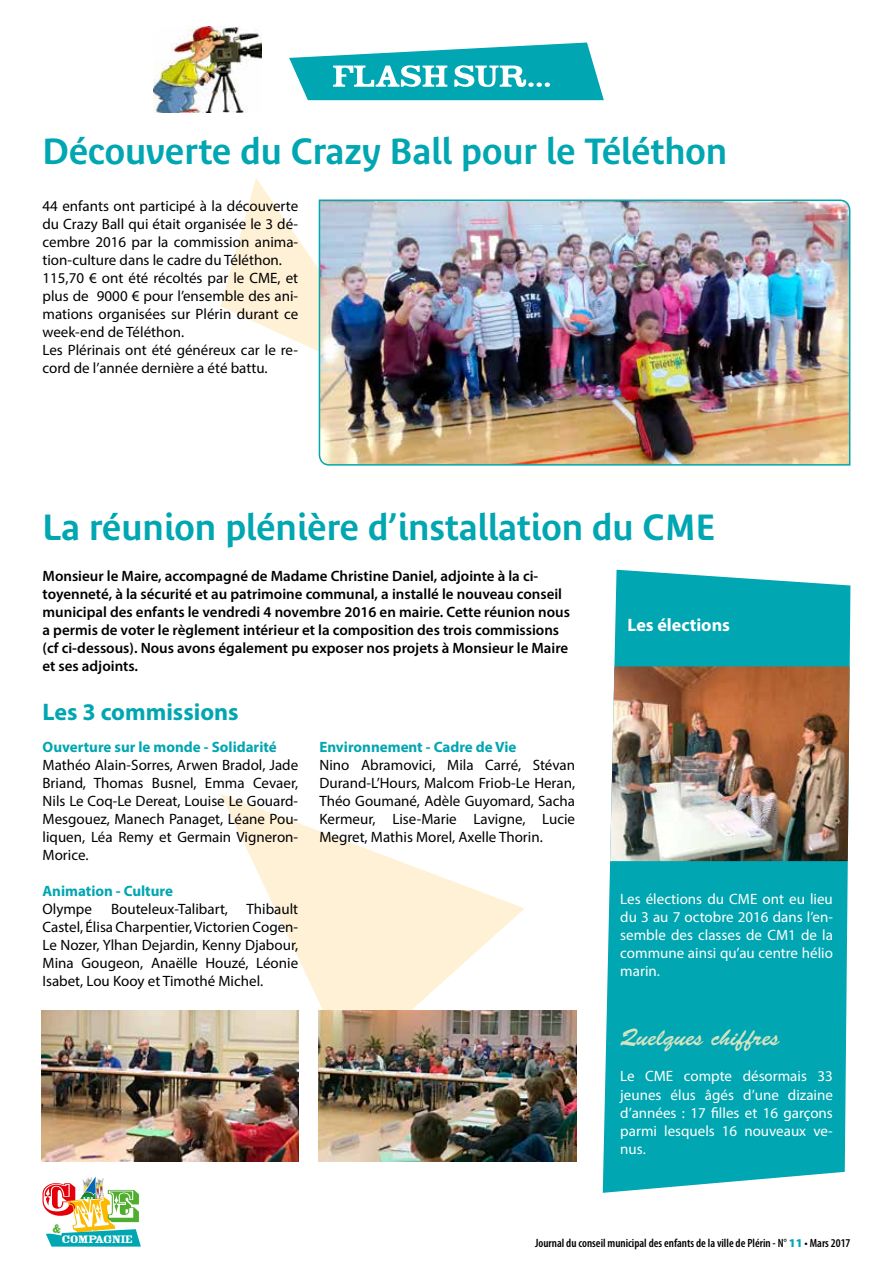
<style>
.page{position:relative;width:893px;height:1263px;background:#fff}
.page>*{position:absolute;margin:0;border:0;box-sizing:border-box;transform-origin:0 0}
.t1{font:600 36px "Bienvenue";color:#00a6b1}
.t2{font:24px "Brush Script Std";color:#d2e3c3}
.t3{font:700 24px "Myriad Pro";color:#00a6b1}
.t4{font:700 18px "Myriad Pro";color:#fff}
.t5{font:15px/18px "Myriad Pro";color:#000;text-align:justify}
.t6{font:600 15px/18px "Myriad Pro";color:#000}
.t7{font:15px/18px "Myriad Pro";color:#fff;text-align:justify}
.t8{font:700 15px "Myriad Pro";color:#00a6b1}
.t9{font:600 condensed 12px "Myriad Pro";color:#000}
.t10{font:12px "Rosewood Std Fill";letter-spacing:-.08em;color:#fff;scale:1.43 1}
.t11{font:800 2.7px "Gill Sans";color:#fff}
.s1{font-weight:900;font-stretch:normal;color:#00a6b1}
</style>
<div class="page">
<svg style="left:289px;top:43px;width:315px;height:57px"></svg>
<img style="left:153px;top:27px;width:108px;height:85px">
<svg style="left:221px;top:178px;width:97px;height:173px"></svg>
<img style="left:318px;top:199px;width:533px;height:267px">
<svg style="left:221px;top:794px;width:304px;height:272px"></svg>
<svg style="left:603px;top:570px;width:247px;height:623px;background:#19aeb8"></svg>
<img style="left:610px;top:666px;width:240px;height:195px">
<img style="left:42px;top:1010px;width:256px;height:151px">
<img style="left:319px;top:1010px;width:257px;height:151px">
<svg style="left:43px;top:1177px;width:98px;height:69px"></svg>
<h1 class="t1" style="left:43px;top:131px;width:686px">Découverte du Crazy Ball pour le Téléthon</h1>
<p class="t5" style="left:43px;top:196px;width:257px;text-align:left">44 enfants ont participé à la découverte du Crazy Ball qui était organisée le 3 dé&shy;cembre 2016 par la commission anima&shy;tion-culture dans le cadre du Téléthon.<br>115,70 € ont été récoltés par le CME, et plus de 9000 € pour l’ensemble des ani&shy;mations organisées sur Plérin durant ce week-end de Téléthon.<br>Les Plérinais ont été généreux car le re&shy;cord de l’année dernière a été battu.</p>
<h1 class="t1" style="left:43px;top:507px;width:674px">La réunion plénière d’installation du CME</h1>
<p class="t6" style="left:43px;top:566px;width:529px">Monsieur le Maire, accompagné de Madame Christine Daniel, adjointe à la ci&shy;toyenneté, à la sécurité et au patrimoine communal, a installé le nouveau conseil municipal des enfants le vendredi 4 novembre 2016 en mairie. Cette réunion nous a permis de voter le règlement intérieur et la composition des trois commissions (cf ci-dessous). Nous avons également pu exposer nos projets à Monsieur le Maire et ses adjoints.</p>
<h2 class="t3" style="left:43px;top:696px;width:198px">Les 3 commissions</h2>
<p class="t8" style="left:43px;top:737px;width:236px">Ouverture sur le monde - Solidarité</p>
<p class="t5" style="left:43px;top:755px;width:257px">Mathéo Alain-Sorres, Arwen Bradol, Jade Briand, Thomas Busnel, Emma Cevaer, Nils Le Coq-Le Dereat, Louise Le Gouard-Mesgouez, Manech Panaget, Léane Pou&shy;liquen, Léa Remy et Germain Vigneron-Morice.</p>
<p class="t8" style="left:43px;top:881px;width:132px">Animation - Culture</p>
<p class="t5" style="left:43px;top:899px;width:51px">Olympe</p>
<p class="t5" style="left:43px;top:899px;width:257px;text-indent:69px">Bouteleux-Talibart, Thibault Castel, Élisa Charpentier, Victorien Cogen-Le Nozer, Ylhan Dejardin, Kenny Djabour, Mina Gougeon, Anaëlle Houzé, Léonie Isabet, Lou Kooy et Timothé Michel.</p>
<p class="t8" style="left:319px;top:737px;width:198px">Environnement - Cadre de Vie</p>
<p class="t5" style="left:319px;top:755px;width:257px">Nino Abramovici, Mila Carré, Stévan Durand-L’Hours, Malcom Friob-Le Heran, Théo Goumané, Adèle Guyomard, Sacha Kermeur, Lise-Marie Lavigne, Lucie Megret, Mathis Morel, Axelle Thorin.</p>
<p class="t11" style="left:84px;top:1196px;width:11px">CME</p>
<p class="t4" style="left:627px;top:613px;width:104px">Les élections</p>
<p class="t7" style="left:620px;top:890px;width:214px">Les élections du CME ont eu lieu du 3 au 7 octobre 2016 dans l’en&shy;semble des classes de CM1 de la commune ainsi qu’au centre hélio marin.</p>
<h2 class="t2" style="left:620px;top:1024px;width:161px">Quelques chiffres</h2>
<p class="t7" style="left:620px;top:1067px;width:214px">Le CME compte désormais 33 jeunes élus âgés d’une dizaine d’années : 17 filles et 16 garçons parmi lesquels 16 nouveaux ve&shy;nus.</p>
<p class="t10" style="left:61px;top:1232px;width:52px">COMPAGNIE</p>
<p class="t9" style="left:535px;top:1235px;width:317px">Journal du conseil municipal des enfants de la ville de Plérin - N° <span class="s1">11</span> • Mars 2017</p>
</div>
